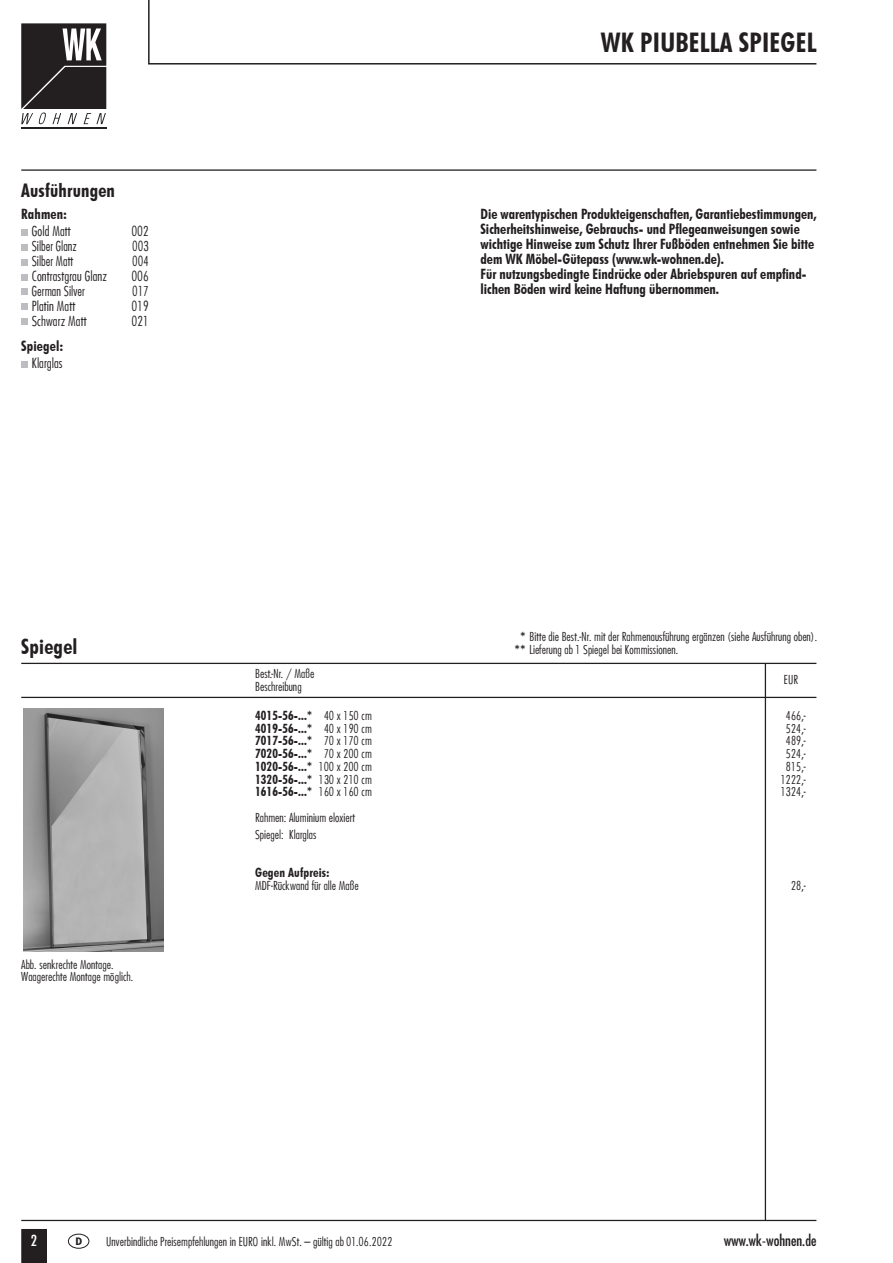
<style>
.page{position:relative;width:893px;height:1263px;background:#fff}
.page>*{position:absolute;margin:0;border:0;box-sizing:border-box;transform-origin:0 0}
.t1{font:700 condensed 27px "Futura BT";letter-spacing:.01em;color:#231f20}
.t2{font:700 condensed 21px "Futura BT";letter-spacing:.01em;color:#231f20}
.t3{font:700 condensed 18.75px "Futura BT";letter-spacing:.01em;color:#231f20}
.t4{font:condensed 15px "Futura";color:#231f20}
.t5{font:condensed 15px "Futura";color:#fff}
.t6{font:700 condensed 14.25px/14.9px "Futura BT";color:#231f20}
.t7{font:300 condensed 13.5px "Futura";letter-spacing:.01em;color:#231f20}
.t8{font:300 condensed 13.5px "Futura";letter-spacing:.01em;color:#231f20;scale:.95 1}
.t9{font:700 condensed 12.75px/12.8px "Futura BT";letter-spacing:.01em;color:#231f20;text-align:justify}
.t10{font:300 condensed 12px/12.8px "Futura";letter-spacing:.01em;color:#231f20}
.t11{font:700 condensed 10.5px "Futura BT";color:#231f20;scale:1.2 1}
.s1{font-family:"Futura BT";font-weight:700;font-size:12.75px;color:#fff}
.s2{font-family:"Futura BT";font-weight:700;font-size:12.75px}
.s3{color:#fff}
</style>
<div class="page">
<hr style="left:21px;top:127px;width:85px;height:2px;background:#231f20">
<svg style="left:21px;top:23px;width:85px;height:101px"></svg>
<svg style="left:21px;top:1229px;width:26px;height:34px"></svg>
<svg style="left:148px;top:0;width:669px;height:65px"></svg>
<div style="left:68px;top:1234px;width:21px;height:14px;border:1px solid #231f20;border-radius:50%"></div>
<hr style="left:21px;top:169px;width:795px;height:2px;background:#231f20">
<hr style="left:21px;top:1220px;width:795px;height:1px;background:#231f20">
<hr style="left:21px;top:663px;width:795px;height:1px;background:#231f20">
<hr style="left:21px;top:697px;width:795px;height:1px;background:#231f20">
<hr style="left:765px;top:663px;width:1px;height:557px;background:#231f20">
<img style="left:23px;top:708px;width:141px;height:243px">
<div style="left:21px;top:274px;width:7px;height:6px;background:#bcbdc0"></div>
<div style="left:21px;top:361px;width:7px;height:6px;background:#bcbdc0"></div>
<div style="left:21px;top:304px;width:7px;height:6px;background:#bcbdc0"></div>
<div style="left:21px;top:318px;width:7px;height:7px;background:#bcbdc0"></div>
<div style="left:21px;top:229px;width:7px;height:7px;background:#bcbdc0"></div>
<div style="left:21px;top:244px;width:7px;height:6px;background:#bcbdc0"></div>
<div style="left:21px;top:259px;width:7px;height:6px;background:#bcbdc0"></div>
<div style="left:21px;top:289px;width:7px;height:6px;background:#bcbdc0"></div>
<h3 class="t3" style="left:21px;top:179px;width:95px">Ausführungen</h3>
<p class="t6" style="left:21px;top:207px;width:47px">Rahmen:</p>
<p class="t7" style="left:32px;top:223px;width:40px">Gold Matt</p>
<p class="t7" style="left:132px;top:223px;width:19px">002</p>
<p class="t8" style="left:32px;top:238px;width:49px">Silber Glanz</p>
<p class="t8" style="left:133px;top:238px;width:19px">003</p>
<p class="t8" style="left:32px;top:253px;width:45px">Silber Matt</p>
<p class="t8" style="left:133px;top:253px;width:19px">004</p>
<p class="t8" style="left:32px;top:283px;width:57px">German Silver</p>
<p class="t8" style="left:133px;top:283px;width:19px">017</p>
<p class="t7" style="left:32px;top:268px;width:76px">Contrastgrau Glanz</p>
<p class="t7" style="left:132px;top:268px;width:19px">006</p>
<p class="t7" style="left:32px;top:297px;width:45px">Platin Matt</p>
<p class="t7" style="left:132px;top:297px;width:19px">019</p>
<p class="t7" style="left:32px;top:312px;width:56px">Schwarz Matt</p>
<p class="t7" style="left:132px;top:312px;width:19px">021</p>
<p class="t6" style="left:21px;top:338px;width:44px">Spiegel:</p>
<p class="t7" style="left:32px;top:355px;width:32px">Klarglas</p>
<h2 class="t2" style="left:21px;top:634px;width:58px">Spiegel</h2>
<p class="t10" style="left:21px;top:958px;width:114px">Abb. senkrechte Montage.<br>Waagerechte Montage möglich.</p>
<h1 class="t1" style="left:601px;top:26px;width:217px">WK PIUBELLA SPIEGEL</h1>
<p class="t6" style="left:480px;top:207px;width:337px">Die warentypischen Produkteigenschaften, Garantiebestimmungen, Sicherheitshinweise, Gebrauchs- und Pflegeanweisungen sowie wichtige Hinweise zum Schutz Ihrer Fußböden entnehmen Sie bitte dem WK Möbel-Gütepass (www.wk-wohnen.de).<br>Für nutzungsbedingte Eindrücke oder Abriebspuren auf empfind&shy;lichen Böden wird keine Haftung übernommen.</p>
<p class="t10" style="left:514px;top:630px;width:304px"><span class="s1">*</span><span class="s2">*</span> Bitte die Best.-Nr. mit der Rahmenausführung ergänzen (siehe Ausführung oben). <span class="s2">**</span> Lieferung ab 1 Spiegel bei Kommissionen.</p>
<p class="t10" style="left:255px;top:667px;width:61px">Best.-Nr. / Maße</p>
<p class="t10" style="left:784px;top:673px;width:16px">EUR</p>
<p class="t10" style="left:255px;top:680px;width:48px">Beschreibung</p>
<p class="t9" style="left:255px;top:709px;width:59px">4015-56-...* 4019-56-...* 7017-56-...* 7020-56-...* 1020-56-...* 1320-56-...* 1616-56-...*</p>
<p class="t10" style="left:319px;top:709px;width:54px;text-align:justify"><span class="s3">1</span>40 x 150 cm <span class="s3">1</span>40 x 190 cm <span class="s3">1</span>70 x 170 cm <span class="s3">1</span>70 x 200 cm 100 x 200 cm 130 x 210 cm 160 x 160 cm</p>
<p class="t10" style="left:255px;top:809px;width:101px;line-height:17px">Rahmen: Aluminium eloxiert<br>Spiegel: Klarglas</p>
<p class="t9" style="left:255px;top:866px;width:76px">Gegen Aufpreis:</p>
<p class="t10" style="left:255px;top:879px;width:105px">MDF-Rückwand für alle Maße</p>
<p class="t10" style="left:781px;top:709px;width:26px;text-align:center">466,-<br>524,-<br>489,-<br>524,-<br>815,-<br>1222,-<br>1324,-</p>
<p class="t10" style="left:791px;top:879px;width:16px">28,-</p>
<p class="t5" style="left:31px;top:1230px;width:8px">2</p>
<p class="t11" style="left:75px;top:1235px;width:7px">D</p>
<p class="t10" style="left:106px;top:1234px;width:288px">Unverbindliche Preisempfehlungen in EURO inkl. MwSt. – gültig ab 01.06.2022</p>
<p class="t4" style="left:724px;top:1230px;width:94px">www.wk-wohnen.de</p>
</div>
